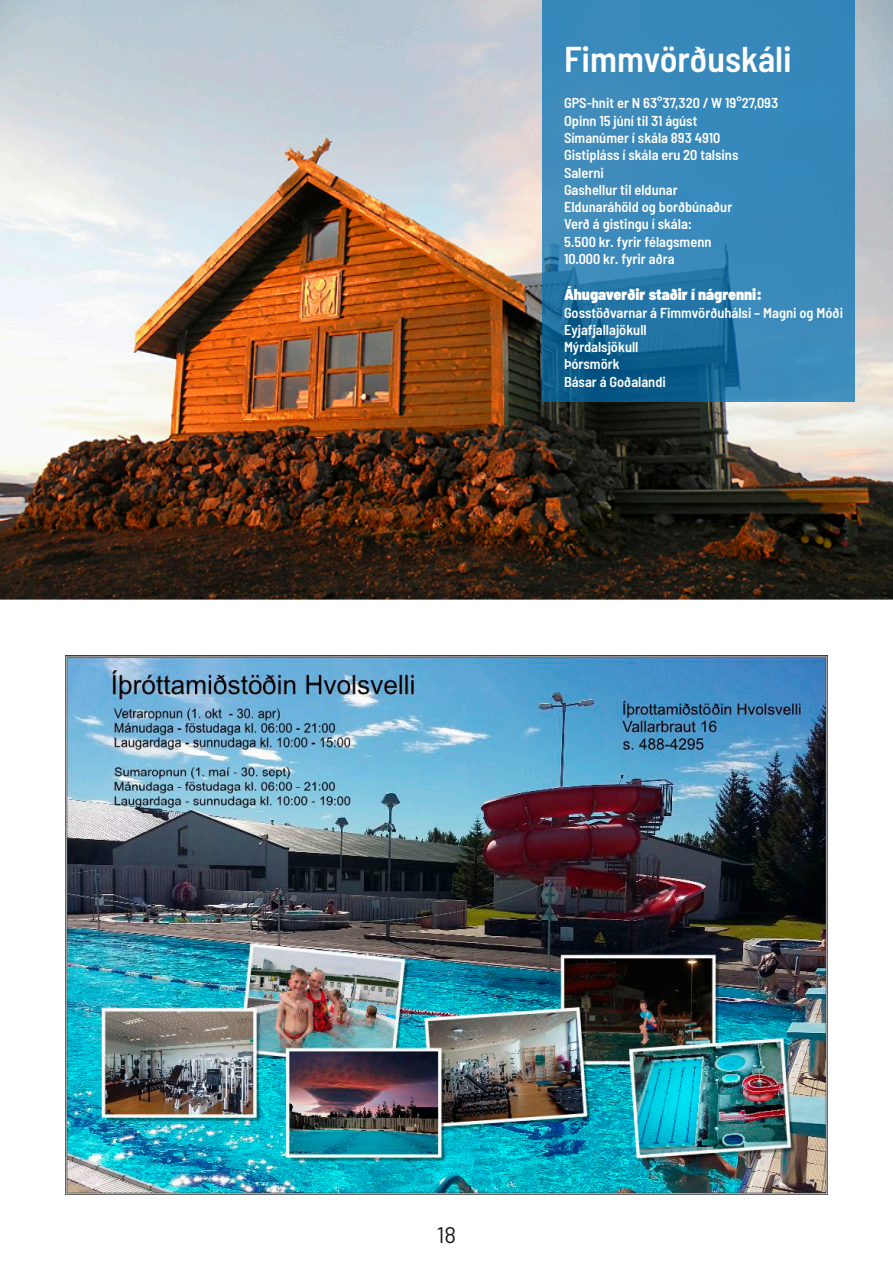
<style>
.page{position:relative;width:893px;height:1263px;background:#fff}
.page>*{position:absolute;margin:0;border:0;box-sizing:border-box;transform-origin:0 0}
.t1{font:700 36px "Amsi Pro Narw";color:#fff}
.t2{font:600 semi-condensed 36px "Barlow";color:#fff}
.t3{font:22.5px "Barlow";color:#131413}
.t4{font:900 semi-condensed 15.9px "Barlow";color:#fff}
.t5{font:600 semi-condensed 14.4px/17.2px "Barlow";color:#fff}
</style>
<div class="page">
<img style="left:0;top:0;width:893px;height:600px">
<svg style="left:542px;top:0;width:313px;height:402px;fill:#3889bb"></svg>
<img style="left:66px;top:656px;width:761px;height:539px">
<h1 class="t2" style="left:564px;top:36px;width:229px">Fimmvörðuskáli</h1>
<h1 class="t1" style="left:600px;top:39px;width:233px">Fimmvörðuskáli</h1>
<p class="t5" style="left:564px;top:94px;width:216px">GPS-hnit er N 63°37,320 / W 19°27,093<br>Opinn 15 júní til 31 ágúst<br>Símanúmer í skála 893 4910<br>Gistipláss í skála eru 20 talsins<br>Salerni<br>Gashellur til eldunar<br>Eldunaráhöld og borðbúnaður<br>Verð á gistingu í skála:<br>5.500 kr. fyrir félagsmenn<br>10.000 kr. fyrir aðra</p>
<p class="t4" style="left:564px;top:285px;width:199px">Áhugaverðir staðir í nágrenni:</p>
<p class="t5" style="left:564px;top:303px;width:281px">Gosstöðvarnar á Fimmvörðuhálsi – Magni og Móði<br>Eyjafjallajökull<br>Mýrdalsjökull<br>Þórsmörk<br>Básar á Goðalandi</p>
<h2 class="t3" style="left:437px;top:1220px;width:21px">18</h2>
</div>
